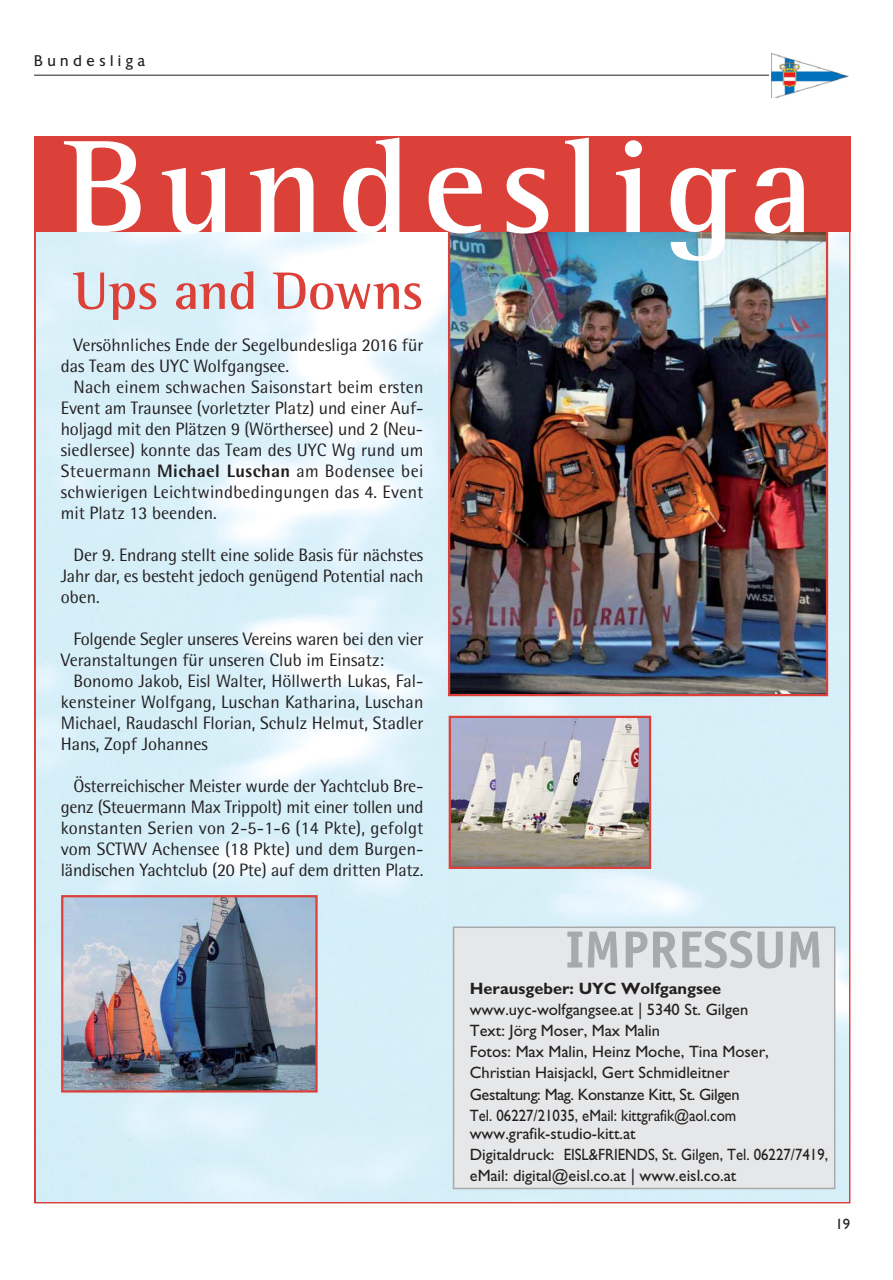
<style>
.page{position:relative;width:893px;height:1280px;background:#fff}
.page>*{position:absolute;margin:0;border:0;box-sizing:border-box;transform-origin:0 0}
.t1{font:700 135px "Rotis Semi Serif";letter-spacing:.1em;color:#fff}
.t2{font:700 54px "Rotis Semi Serif";letter-spacing:-.01em;color:#db4039}
.t3{font:700 54px "Officina Sans";color:#a7a9ac}
.t4{font:18px/21px "Rotis Semi Sans";color:#231f20;text-align:justify}
.t5{font:16.5px/21.1px "Gill Sans";color:#231f20}
.t6{font:700 16.5px "Gill Sans";color:#231f20}
.t7{font:15px "Chantilly";letter-spacing:.3em;color:#231f20}
.t8{font:15px "Gill Sans";color:#231f20}
.s1{font-weight:800}
</style>
<div class="page">
<img style="left:36px;top:231px;width:812px;height:970px">
<hr style="left:34px;top:75px;width:735px;height:1px;background:#231f20">
<div style="left:454px;top:928px;width:380px;height:260px;background:#e6e7e8"></div>
<div style="left:453px;top:926px;width:382px;height:263px;border:2px solid #a7a9ac"></div>
<img style="left:772px;top:53px;width:77px;height:45px">
<img style="left:451px;top:231px;width:374px;height:462px">
<div style="left:448px;top:227px;width:380px;height:469px;border:2px solid #db4039"></div>
<img style="left:64px;top:898px;width:251px;height:191px">
<div style="left:61px;top:895px;width:257px;height:197px;border:2px solid #db4039"></div>
<img style="left:452px;top:719px;width:196px;height:147px">
<div style="left:449px;top:716px;width:202px;height:153px;border:2px solid #db4039"></div>
<div style="left:34px;top:136px;width:816px;height:95px;background:#db4039"></div>
<p class="t7" style="left:34px;top:55px;width:112px">Bundesliga</p>
<h1 class="t1" style="left:64px;top:138px;width:751px">Bundesliga</h1>
<h2 class="t2" style="left:74px;top:271px;width:351px">Ups and Downs</h2>
<p class="t4" style="left:61px;top:336px;width:364px;text-indent:13px">Versöhnliches Ende der Segelbundesliga 2016 für das Team des UYC Wolfgangsee.</p>
<p class="t4" style="left:61px;top:378px;width:364px;text-indent:13px">Nach einem schwachen Saisonstart beim ersten Event am Traunsee (vorletzter Platz) und einer Auf&shy;holjagd mit den Plätzen 9 (Wörthersee) und 2 (Neu&shy;siedlersee) konnte das Team des UYC Wg rund um Steuermann <span class="s1">Michael Luschan</span> am Bodensee bei schwierigen Leichtwindbedingungen das 4. Event mit Platz 13 beenden.</p>
<p class="t4" style="left:61px;top:546px;width:364px;text-indent:13px">Der 9. Endrang stellt eine solide Basis für nächstes Jahr dar, es besteht jedoch genügend Potential nach oben.</p>
<p class="t4" style="left:61px;top:630px;width:364px;text-indent:13px">Folgende Segler unseres Vereins waren bei den vier<br>Veranstaltungen für unseren Club im Einsatz:</p>
<p class="t4" style="left:61px;top:672px;width:364px;text-indent:13px">Bonomo Jakob, Eisl Walter, Höllwerth Lukas, Fal&shy;kensteiner Wolfgang, Luschan Katharina, Luschan Michael, Raudaschl Florian, Schulz Helmut, Stadler Hans, Zopf Johannes</p>
<p class="t4" style="left:61px;top:777px;width:364px;text-indent:13px">Österreichischer Meister wurde der Yachtclub Bre&shy;genz (Steuermann Max Trippolt) mit einer tollen und konstanten Serien von 2-5-1-6 (14 Pkte), gefolgt vom SCTWV Achensee (18 Pkte) und dem Burgen&shy;ländischen Yachtclub (20 Pte) auf dem dritten Platz.</p>
<h2 class="t3" style="left:566px;top:928px;width:259px">IMPRESSUM</h2>
<p class="t6" style="left:470px;top:983px;width:253px">Herausgeber: UYC Wolfgangsee</p>
<p class="t5" style="left:470px;top:1001px;width:301px">www.uyc-wolfgangsee.at | 5340 St. Gilgen Text: Jörg Moser, Max Malin<br>Fotos: Max Malin, Heinz Moche, Tina Moser, Christian Haisjackl, Gert Schmidleitner Gestaltung: Mag. Konstanze Kitt, St. Gilgen<br>Tel. 06227/21035, eMail: kittgrafik@aol.com</p>
<p class="t5" style="left:470px;top:1124px;width:360px">www.grafik-studio-kitt.at<br>Digitaldruck: EISL&amp;FRIENDS, St. Gilgen, Tel. 06227/7419, eMail: digital@eisl.co.at | www.eisl.co.at</p>
<p class="t8" style="left:835px;top:1218px;width:16px">19</p>
</div>
